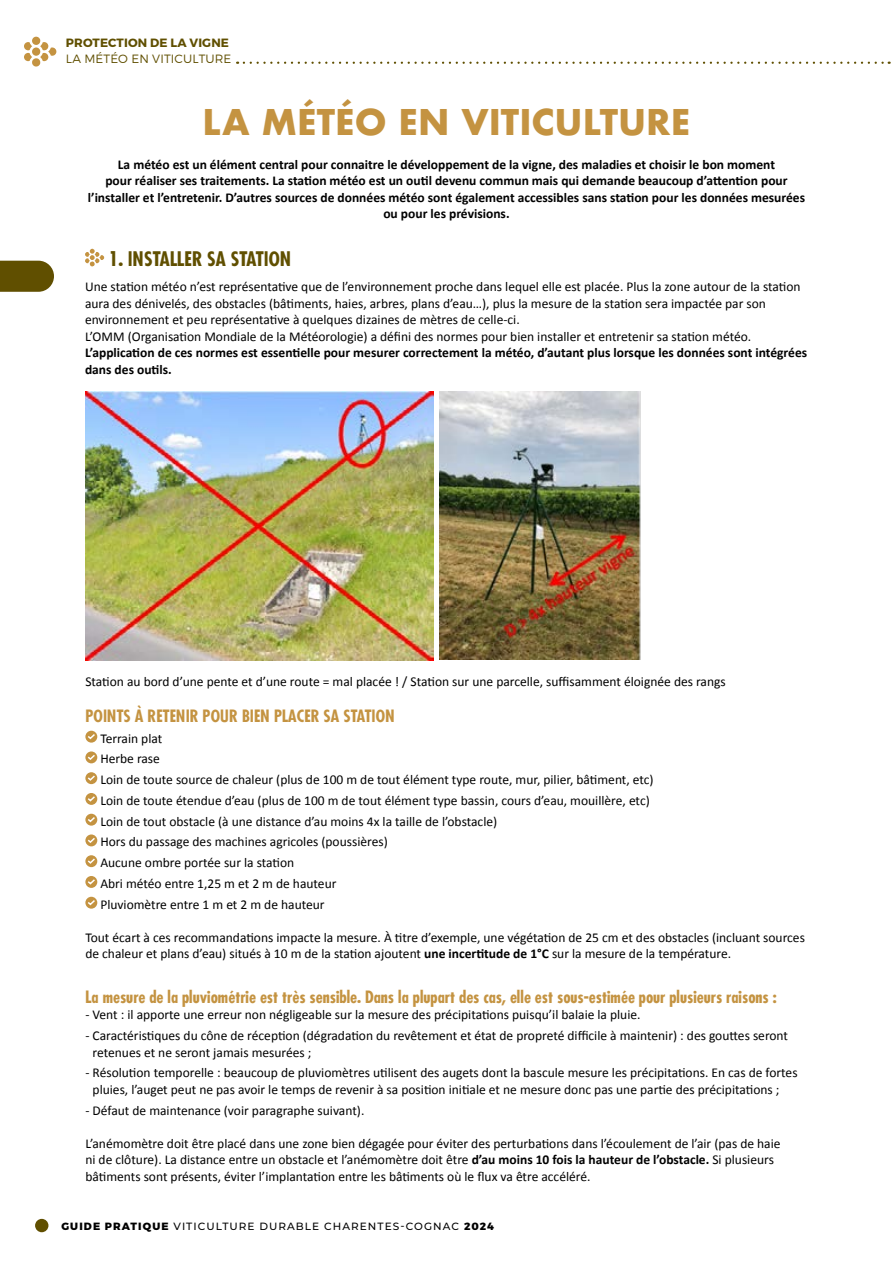
<style>
.page{position:relative;width:893px;height:1263px;background:#fff}
.page>*{position:absolute;margin:0;border:0;box-sizing:border-box;transform-origin:0 0}
.t1{font:700 34.5px "Futura";color:#c49341}
.t2{font:700 condensed 19.5px "Futura";color:#604f00}
.t3{font:700 condensed 16.5px "Futura";color:#c49341}
.t4{font:13.5px/16.5px "Calibri";color:#000}
.t5{font:700 13.5px/16.5px "Calibri";color:#000;text-align:center}
.t6{font:300 12px "Montserrat";letter-spacing:.01em;color:#604f00}
.t7{font:700 12px "Montserrat";letter-spacing:.01em;color:#604f00}
.t8{font:500 10.5px "Montserrat";letter-spacing:.1em;color:#000}
.s1{font-weight:700}
.s2{font-weight:800}
</style>
<div class="page">
<div style="left:32px;top:36px;width:9px;height:9px;background:#c49341;border-radius:4px"></div>
<svg style="left:24px;top:42px;width:32px;height:25px"></svg>
<div style="left:35px;top:1219px;width:13px;height:13px;background:#604f00;border-radius:50%"></div>
<svg style="left:0;top:261px;width:54px;height:31px;background:#6a5a11"></svg>
<svg style="left:244px;top:62px;width:646px;height:2px"></svg>
<svg style="left:85px;top:249px;width:19px;height:18px"></svg>
<img style="left:85px;top:391px;width:349px;height:269px">
<img style="left:439px;top:391px;width:202px;height:268px">
<svg style="left:85px;top:731px;width:12px;height:12px"></svg>
<svg style="left:86px;top:732px;width:11px;height:8px"></svg>
<svg style="left:85px;top:751px;width:12px;height:12px"></svg>
<svg style="left:86px;top:753px;width:11px;height:8px"></svg>
<svg style="left:85px;top:772px;width:12px;height:12px"></svg>
<svg style="left:86px;top:774px;width:11px;height:8px"></svg>
<svg style="left:85px;top:793px;width:12px;height:12px"></svg>
<svg style="left:86px;top:795px;width:11px;height:8px"></svg>
<svg style="left:85px;top:814px;width:12px;height:12px"></svg>
<svg style="left:86px;top:815px;width:11px;height:8px"></svg>
<svg style="left:85px;top:834px;width:12px;height:12px"></svg>
<svg style="left:86px;top:836px;width:11px;height:8px"></svg>
<svg style="left:85px;top:855px;width:12px;height:12px"></svg>
<svg style="left:86px;top:857px;width:11px;height:8px"></svg>
<svg style="left:85px;top:876px;width:12px;height:12px"></svg>
<svg style="left:86px;top:878px;width:11px;height:8px"></svg>
<svg style="left:85px;top:897px;width:12px;height:12px"></svg>
<svg style="left:86px;top:898px;width:11px;height:8px"></svg>
<p class="t7" style="left:66px;top:35px;width:164px">PROTECTION DE LA VIGNE</p>
<p class="t6" style="left:66px;top:52px;width:167px">LA MÉTÉO EN VITICULTURE</p>
<h1 class="t1" style="left:203px;top:97px;width:489px">LA MÉTÉO EN VITICULTURE</h1>
<p class="t5" style="left:88px;top:156px;width:719px">La météo est un élément central pour connaitre le développement de la vigne, des maladies et choisir le bon moment<br>pour réaliser ses traitements. La station météo est un outil devenu commun mais qui demande beaucoup d’attention pour l’installer et l’entretenir. D’autres sources de données météo sont également accessibles sans station pour les données mesurées ou pour les prévisions.</p>
<h2 class="t2" style="left:109px;top:247px;width:184px">1. INSTALLER SA STATION</h2>
<p class="t4" style="left:85px;top:278px;width:717px">Une station météo n’est représentative que de l’environnement proche dans lequel elle est placée. Plus la zone autour de la station aura des dénivelés, des obstacles (bâtiments, haies, arbres, plans d’eau…), plus la mesure de la station sera impactée par son environnement et peu représentative à quelques dizaines de mètres de celle-ci.<br>L’OMM (Organisation Mondiale de la Météorologie) a défini des normes pour bien installer et entretenir sa station météo.</p>
<p class="t5" style="left:85px;top:344px;width:724px;text-align:left">L’application de ces normes est essentielle pour mesurer correctement la météo, d’autant plus lorsque les données sont intégrées dans des outils.</p>
<p class="t4" style="left:85px;top:672px;width:642px">Station au bord d’une pente et d’une route = mal placée ! / Station sur une parcelle, suffisamment éloignée des rangs</p>
<p class="t3" style="left:85px;top:705px;width:311px">POINTS À RETENIR POUR BIEN PLACER SA STATION</p>
<p class="t4" style="left:100px;top:727px;width:555px;line-height:20.7px">Terrain plat<br>Herbe rase<br>Loin de toute source de chaleur (plus de 100 m de tout élément type route, mur, pilier, bâtiment, etc)<br>Loin de toute étendue d’eau (plus de 100 m de tout élément type bassin, cours d’eau, mouillère, etc)<br>Loin de tout obstacle (à une distance d’au moins 4x la taille de l’obstacle)<br>Hors du passage des machines agricoles (poussières)<br>Aucune ombre portée sur la station<br>Abri météo entre 1,25 m et 2 m de hauteur<br>Pluviomètre entre 1 m et 2 m de hauteur</p>
<p class="t4" style="left:85px;top:928px;width:721px">Tout écart à ces recommandations impacte la mesure. À titre d’exemple, une végétation de 25 cm et des obstacles (incluant sources de chaleur et plans d’eau) situés à 10 m de la station ajoutent <span class="s1">une incertitude de 1°C</span> sur la mesure de la température.</p>
<p class="t3" style="left:85px;top:986px;width:693px">La mesure de la pluviométrie est très sensible. Dans la plupart des cas, elle est sous-estimée pour plusieurs raisons :</p>
<p class="t4" style="left:85px;top:1006px;width:557px">- Vent : il apporte une erreur non négligeable sur la mesure des précipitations puisqu’il balaie la pluie.</p>
<p class="t4" style="left:93px;top:1027px;width:697px;text-indent:-7px">- Caractéristiques du cône de réception (dégradation du revêtement et état de propreté difficile à maintenir) : des gouttes seront retenues et ne seront jamais mesurées ;</p>
<p class="t4" style="left:93px;top:1064px;width:706px;text-indent:-7px">- Résolution temporelle : beaucoup de pluviomètres utilisent des augets dont la bascule mesure les précipitations. En cas de fortes pluies, l’auget peut ne pas avoir le temps de revenir à sa position initiale et ne mesure donc pas une partie des précipitations ;</p>
<p class="t4" style="left:85px;top:1101px;width:281px">- Défaut de maintenance (voir paragraphe suivant).</p>
<p class="t4" style="left:85px;top:1134px;width:697px">L’anémomètre doit être placé dans une zone bien dégagée pour éviter des perturbations dans l’écoulement de l’air (pas de haie ni de clôture). La distance entre un obstacle et l’anémomètre doit être <span class="s1">d’au moins 10 fois la hauteur de l’obstacle.</span> Si plusieurs bâtiments sont présents, éviter l’implantation entre les bâtiments où le flux va être accéléré.</p>
<p class="t8" style="left:61px;top:1219px;width:434px"><span class="s2">GUIDE PRATIQUE</span> VITICULTURE DURABLE CHARENTES-COGNAC <span class="s2">2024</span></p>
</div>
